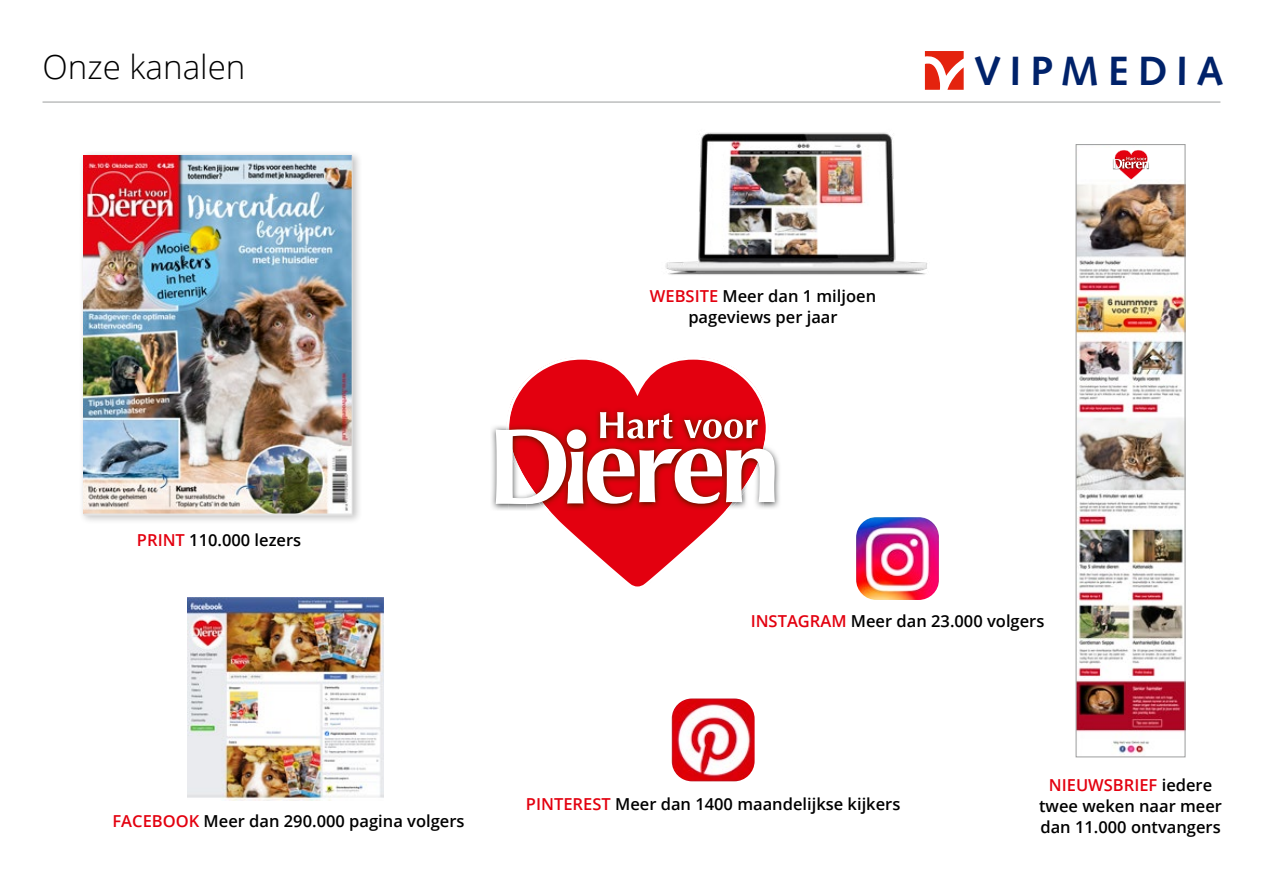
<style>
.page{position:relative;width:1263px;height:893px;background:#fff}
.page>*{position:absolute;margin:0;border:0;box-sizing:border-box;transform-origin:0 0}
.t1{font:700 40.8px "Syntax LT Std";letter-spacing:.215em;color:#00226a}
.t2{font:300 33.15px "Open Sans";color:#000}
.t3{font:600 16.5px/21px "Open Sans";color:#000;text-align:center}
.s1{color:#e3000f}
</style>
<div class="page">
<hr style="left:43px;top:102px;width:1177px;height:1px;background:#9c9d9d">
<svg style="left:925px;top:51px;width:39px;height:39px"></svg>
<img style="left:856px;top:517px;width:83px;height:83px">
<img style="left:672px;top:698px;width:83px;height:83px">
<div style="left:78px;top:151px;width:284px;height:374px;background:#000;opacity:.23"></div>
<img style="left:83px;top:155px;width:269px;height:358px">
<hr style="left:83px;top:513px;width:270px;height:3px;background:#e3e3e3">
<svg style="left:352px;top:155px;width:1px;height:358px"></svg>
<svg style="left:517px;top:357px;width:241px;height:230px"></svg>
<img style="left:775px;top:454px;width:5px;height:53px">
<img style="left:491px;top:427px;width:5px;height:82px">
<svg style="left:496px;top:392px;width:279px;height:129px"></svg>
<img style="left:187px;top:598px;width:197px;height:202px">
<img style="left:1078px;top:179px;width:105px;height:576px">
<div style="left:1076px;top:144px;width:109px;height:613px;border:1px solid #9c9d9d"></div>
<svg style="left:1112px;top:150px;width:37px;height:29px"></svg>
<img style="left:665px;top:132px;width:262px;height:143px">
<h2 class="t2" style="left:43px;top:45px;width:204px">Onze kanalen</h2>
<h1 class="t1" style="left:974px;top:48px;width:251px">VIPMEDIA</h1>
<p class="t3" style="left:650px;top:285px;width:228px"><span class="s1">WEBSITE</span> Meer dan 1 miljoen pageviews per jaar</p>
<p class="t3" style="left:137px;top:529px;width:166px"><span class="s1">PRINT</span> 110.000 lezers</p>
<p class="t3" style="left:113px;top:811px;width:353px"><span class="s1">FACEBOOK</span> Meer dan 290.000 pagina volgers</p>
<p class="t3" style="left:751px;top:611px;width:295px"><span class="s1">INSTAGRAM</span> Meer dan 23.000 volgers</p>
<p class="t3" style="left:526px;top:793px;width:376px"><span class="s1">PINTEREST</span> Meer dan 1400 maandelijkse kijkers</p>
<p class="t3" style="left:1039px;top:774px;width:184px"><span class="s1">NIEUWSBRIEF</span> iedere twee weken naar meer dan 11.000 ontvangers</p>
</div>
